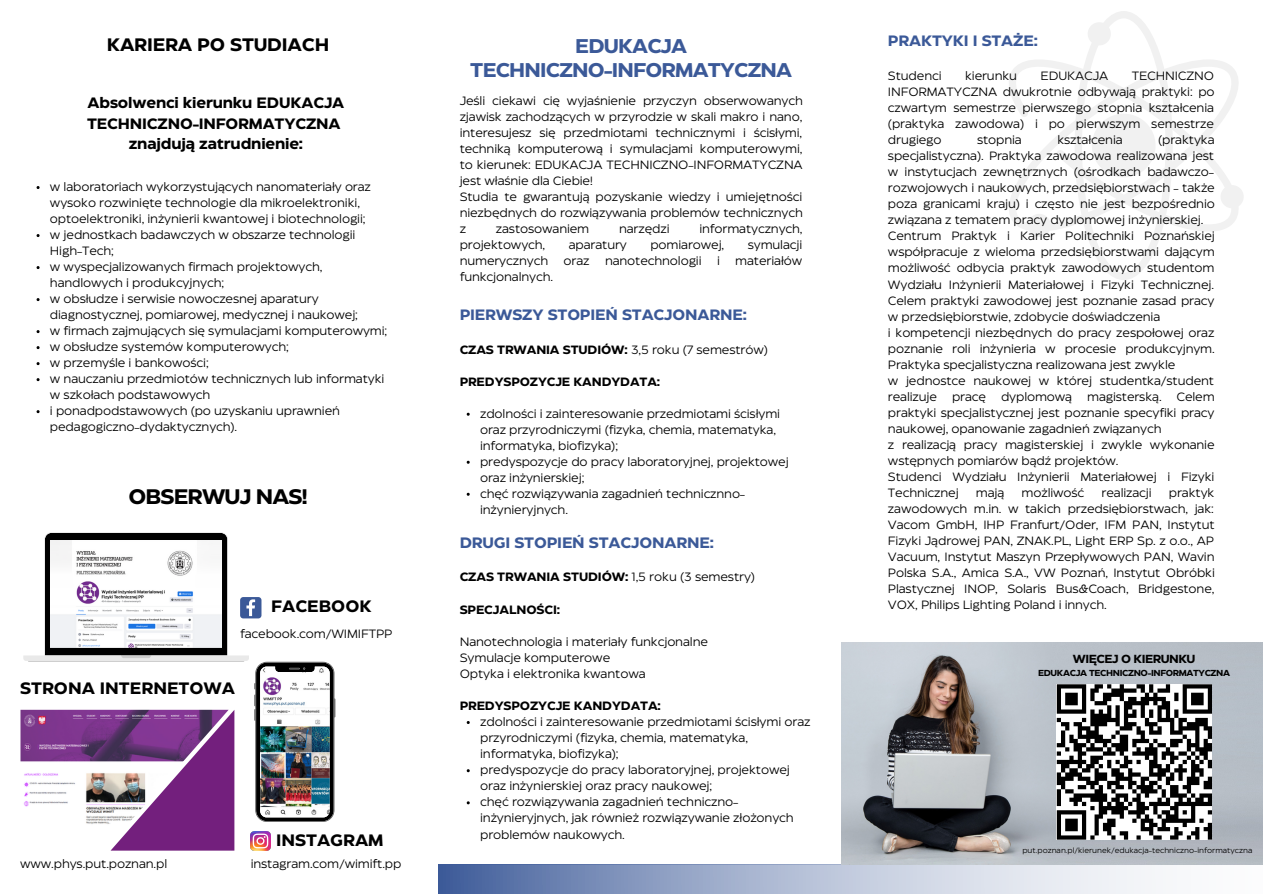
<style>
.page{position:relative;width:1263px;height:894px;background:#fff}
.page>*{position:absolute;margin:0;border:0;box-sizing:border-box;transform-origin:0 0}
.t1{font:700 21px "Eastman Roman";letter-spacing:-.04em;color:#000}
.t2{font:700 19.8px "Eastman Roman";letter-spacing:-.04em;color:#3b5998}
.t3{font:700 18px "Eastman Roman";letter-spacing:-.01em;color:#000}
.t4{font:700 16.5px "Eastman Roman";color:#000}
.t5{font:700 15px/20.2px "Eastman Roman";letter-spacing:-.01em;color:#000}
.t6{font:700 15px "Eastman Roman";letter-spacing:-.01em;color:#3b5998}
.t7{font:12px/16px "Eastman Roman";letter-spacing:-.01em;color:#000}
.t8{font:700 12px "Eastman Roman";letter-spacing:-.01em;color:#000}
.t9{font:700 11.7px "Eastman Roman";letter-spacing:-.04em;color:#000}
.t10{font:700 8.7px "Eastman Roman";letter-spacing:-.04em;color:#000}
.t11{font:7.5px "Eastman Roman";color:#000}
.s1{font-weight:400}
</style>
<div class="page">
<svg style="left:439px;top:864px;width:824px;height:29px"></svg>
<img style="left:841px;top:642px;width:422px;height:222px">
<svg style="left:23px;top:532px;width:312px;height:318px"></svg>
<svg style="left:1009px;top:11px;width:234px;height:269px"></svg>
<svg style="left:1057px;top:684px;width:155px;height:155px"></svg>
<p class="t3" style="left:107px;top:38px;width:224px">KARIERA PO STUDIACH</p>
<p class="t5" style="left:87px;top:94px;width:259px">Absolwenci kierunku EDUKACJA<br>TECHNICZNO-INFORMATYCZNA</p>
<p class="t5" style="left:129px;top:135px;width:176px">znajdują zatrudnienie:</p>
<p class="t7" style="left:50px;top:179px;width:323px">w laboratoriach wykorzystujących nanomateriały oraz wysoko rozwinięte technologie dla mikroelektroniki, optoelektroniki, inżynierii kwantowej i biotechnologii;</p>
<p class="t7" style="left:50px;top:227px;width:307px">w jednostkach badawczych w obszarze technologii<br>High-Tech;</p>
<p class="t7" style="left:50px;top:259px;width:274px">w wyspecjalizowanych firmach projektowych, handlowych i produkcyjnych;</p>
<p class="t7" style="left:50px;top:291px;width:309px">w obsłudze i serwisie nowoczesnej aparatury diagnostycznej, pomiarowej, medycznej i naukowej;</p>
<p class="t7" style="left:50px;top:323px;width:339px">w firmach zajmujących się symulacjami komputerowymi;</p>
<p class="t7" style="left:50px;top:339px;width:240px">w obsłudze systemów komputerowych;</p>
<p class="t7" style="left:50px;top:355px;width:160px">w przemyśle i bankowości;</p>
<p class="t7" style="left:50px;top:371px;width:336px">w nauczaniu przedmiotów technicznych lub informatyki w szkołach podstawowych</p>
<p class="t7" style="left:50px;top:403px;width:292px">i ponadpodstawowych (po uzyskaniu uprawnień pedagogiczno-dydaktycznych).</p>
<p class="t1" style="left:129px;top:488px;width:181px">OBSERWUJ NAS!</p>
<p class="t4" style="left:271px;top:600px;width:102px">FACEBOOK</p>
<p class="t7" style="left:240px;top:626px;width:154px">facebook.com/WIMIFTPP</p>
<p class="t4" style="left:20px;top:681px;width:217px">STRONA INTERNETOWA</p>
<p class="t4" style="left:276px;top:833px;width:109px">INSTAGRAM</p>
<p class="t7" style="left:20px;top:856px;width:149px">www.phys.put.poznan.pl</p>
<p class="t7" style="left:251px;top:856px;width:152px">instagram.com/wimift.pp</p>
<p class="t2" style="left:575px;top:39px;width:113px">EDUKACJA</p>
<p class="t2" style="left:470px;top:62px;width:323px">TECHNICZNO-INFORMATYCZNA</p>
<p class="t7" style="left:460px;top:94px;width:345px;text-align:justify">Jeśli ciekawi cię wyjaśnienie przyczyn obserwowanych zjawisk zachodzących w przyrodzie w skali makro i nano, interesujesz się przedmiotami technicznymi i ścisłymi, techniką komputerową i symulacjami komputerowymi, to kierunek: EDUKACJA TECHNICZNO-INFORMATYCZNA jest właśnie dla Ciebie!</p>
<p class="t7" style="left:460px;top:190px;width:345px;text-align:justify">Studia te gwarantują pozyskanie wiedzy i umiejętności niezbędnych do rozwiązywania problemów technicznych z</p>
<p class="t7" style="left:496px;top:222px;width:95px">zastosowaniem</p>
<p class="t7" style="left:619px;top:222px;width:52px">narzędzi</p>
<p class="t7" style="left:699px;top:222px;width:105px">informatycznych,</p>
<p class="t7" style="left:460px;top:238px;width:87px">projektowych,</p>
<p class="t7" style="left:569px;top:238px;width:60px">aparatury</p>
<p class="t7" style="left:650px;top:238px;width:75px">pomiarowej,</p>
<p class="t7" style="left:748px;top:238px;width:56px">symulacji</p>
<p class="t7" style="left:460px;top:254px;width:90px">numerycznych</p>
<p class="t7" style="left:564px;top:254px;width:28px">oraz</p>
<p class="t7" style="left:605px;top:254px;width:98px">nanotechnologii</p>
<p class="t7" style="left:717px;top:254px;width:4px">i</p>
<p class="t7" style="left:735px;top:254px;width:68px">materiałów</p>
<p class="t7" style="left:460px;top:270px;width:95px">funkcjonalnych.</p>
<p class="t6" style="left:460px;top:308px;width:289px">PIERWSZY STOPIEŃ STACJONARNE:</p>
<p class="t8" style="left:460px;top:345px;width:310px">CZAS TRWANIA STUDIÓW: <span class="s1">3,5 roku (7 semestrów)</span></p>
<p class="t8" style="left:460px;top:377px;width:202px">PREDYSPOZYCJE KANDYDATA:</p>
<p class="t7" style="left:480px;top:406px;width:302px">zdolności i zainteresowanie przedmiotami ścisłymi oraz przyrodniczymi (fizyka, chemia, matematyka, informatyka, biofizyka);</p>
<p class="t7" style="left:480px;top:454px;width:310px">predyspozycje do pracy laboratoryjnej, projektowej oraz inżynierskiej;</p>
<p class="t7" style="left:480px;top:486px;width:267px">chęć rozwiązywania zagadnień technicznno&shy;inżynieryjnych.</p>
<p class="t6" style="left:460px;top:537px;width:256px">DRUGI STOPIEŃ STACJONARNE:</p>
<p class="t8" style="left:460px;top:572px;width:297px">CZAS TRWANIA STUDIÓW: <span class="s1">1,5 roku (3 semestry)</span></p>
<p class="t8" style="left:460px;top:604px;width:102px">SPECJALNOŚCI:</p>
<p class="t7" style="left:460px;top:634px;width:250px">Nanotechnologia i materiały funkcjonalne</p>
<p class="t7" style="left:460px;top:650px;width:152px">Symulacje komputerowe</p>
<p class="t7" style="left:460px;top:666px;width:188px">Optyka i elektronika kwantowa</p>
<p class="t8" style="left:460px;top:701px;width:203px">PREDYSPOZYCJE KANDYDATA:</p>
<p class="t7" style="left:480px;top:714px;width:332px">zdolności i zainteresowanie przedmiotami ścisłymi oraz przyrodniczymi (fizyka, chemia, matematyka, informatyka, biofizyka);</p>
<p class="t7" style="left:480px;top:762px;width:311px">predyspozycje do pracy laboratoryjnej, projektowej oraz inżynierskiej oraz pracy naukowej;</p>
<p class="t7" style="left:480px;top:794px;width:315px">chęć rozwiązywania zagadnień techniczno&shy;inżynieryjnych, jak również rozwiązywanie złożonych problemów naukowych.</p>
<p class="t6" style="left:888px;top:35px;width:151px">PRAKTYKI I STAŻE:</p>
<p class="t7" style="left:888px;top:69px;width:55px">Studenci</p>
<p class="t7" style="left:965px;top:69px;width:53px">kierunku</p>
<p class="t7" style="left:1040px;top:69px;width:69px">EDUKACJA</p>
<p class="t7" style="left:888px;top:69px;width:328px;text-align:justify;text-indent:244px">TECHNICZNO INFORMATYCZNA dwukrotnie odbywają praktyki: po czwartym semestrze pierwszego stopnia kształcenia (praktyka zawodowa) i po pierwszym semestrze drugiego</p>
<p class="t7" style="left:888px;top:133px;width:328px;text-align:justify;text-indent:270px">(praktyka specjalistyczna). Praktyka zawodowa realizowana jest w instytucjach zewnętrznych (ośrodkach badawczo&shy;rozwojowych i naukowych, przedsiębiorstwach - także poza granicami kraju) i często nie jest bezpośrednio związana z tematem pracy dyplomowej inżynierskiej.</p>
<p class="t7" style="left:888px;top:229px;width:328px;text-align:justify">Centrum Praktyk i Karier Politechniki Poznańskiej współpracuje z wieloma przedsiębiorstwami dającym możliwość odbycia praktyk zawodowych studentom Wydziału Inżynierii Materiałowej i Fizyki Technicznej.<br>Celem praktyki zawodowej jest poznanie zasad pracy w przedsiębiorstwie, zdobycie doświadczenia</p>
<p class="t7" style="left:888px;top:325px;width:328px;text-align:justify">i kompetencji niezbędnych do pracy zespołowej oraz poznanie roli inżynieria w procesie produkcyjnym.<br>Praktyka specjalistyczna realizowana jest zwykle</p>
<p class="t7" style="left:888px;top:373px;width:328px;text-align:justify">w jednostce naukowej w której studentka/student realizuje pracę dyplomową magisterską. Celem praktyki specjalistycznej jest poznanie specyfiki pracy naukowej, opanowanie zagadnień związanych</p>
<p class="t7" style="left:888px;top:437px;width:328px">z realizacją pracy magisterskiej i zwykle wykonanie wstępnych pomiarów bądź projektów.</p>
<p class="t7" style="left:888px;top:469px;width:328px">Studenci Wydziału Inżynierii Materiałowej i Fizyki<br>Technicznej</p>
<p class="t7" style="left:977px;top:133px;width:46px">stopnia</p>
<p class="t7" style="left:1057px;top:133px;width:67px">kształcenia</p>
<p class="t7" style="left:976px;top:485px;width:30px">mają</p>
<p class="t7" style="left:1022px;top:485px;width:64px">możliwość</p>
<p class="t7" style="left:1101px;top:485px;width:52px">realizacji</p>
<p class="t7" style="left:888px;top:485px;width:328px;text-align:justify;text-indent:281px">praktyk zawodowych m.in. w takich przedsiębiorstwach, jak:<br>Vacom GmbH, IHP Franfurt/Oder, IFM PAN, Instytut Fizyki Jądrowej PAN, ZNAK.PL, Light ERP Sp. z o.o., AP Vacuum, Instytut Maszyn Przepływowych PAN, Wavin Polska S.A., Amica S.A., VW Poznań, Instytut Obróbki Plastycznej INOP, Solaris Bus&amp;Coach, Bridgestone, VOX, Philips Lighting Poland i innych.</p>
<p class="t9" style="left:1073px;top:654px;width:124px">WIĘCEJ O KIERUNKU</p>
<p class="t10" style="left:1038px;top:669px;width:193px">EDUKACJA TECHNICZNO-INFORMATYCZNA</p>
<p class="t11" style="left:1022px;top:847px;width:231px">put.poznan.pl/kierunek/edukacja-techniczno-informatyczna</p>
</div>
